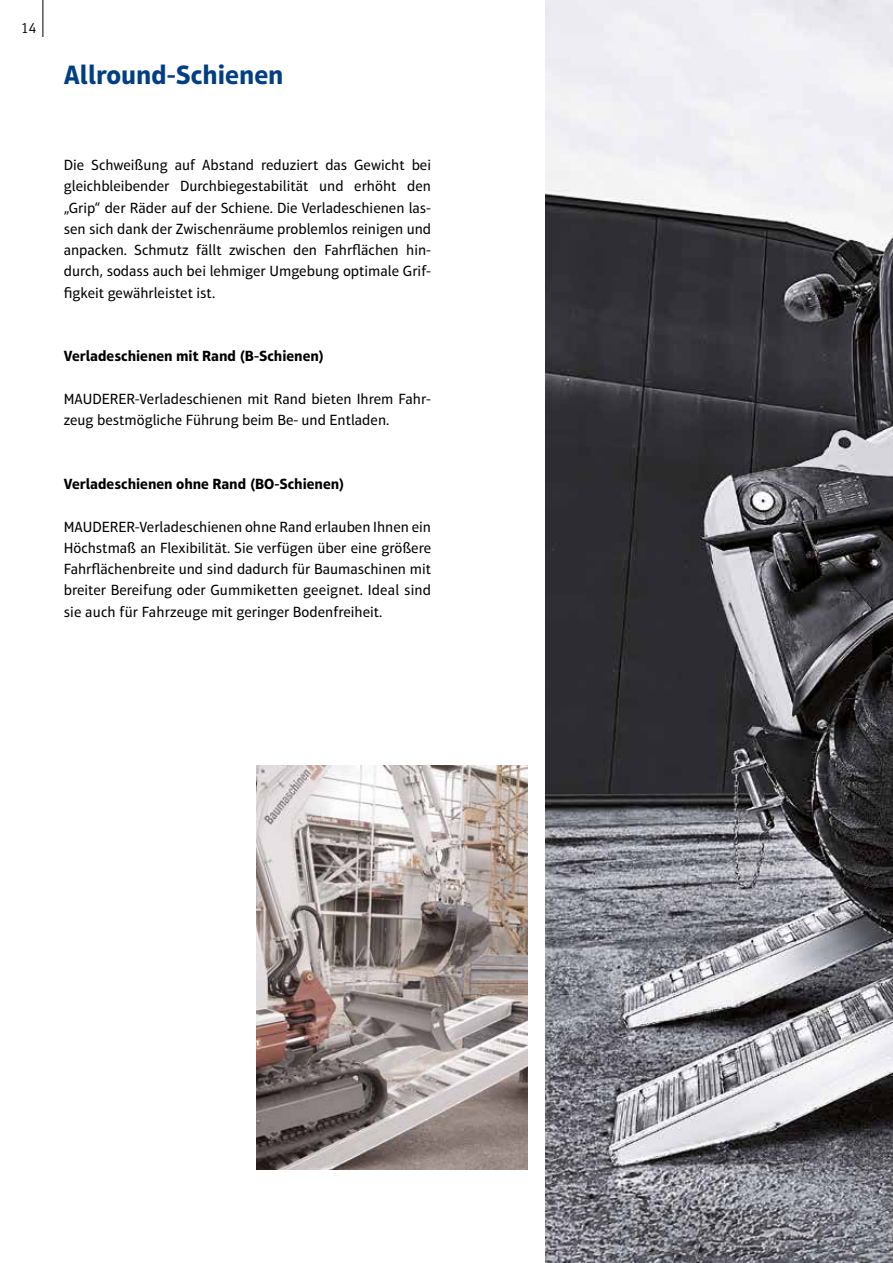
<style>
.page{position:relative;width:893px;height:1263px;background:#fff}
.page>*{position:absolute;margin:0;border:0;box-sizing:border-box;transform-origin:0 0}
.t1{font:700 27px "Aptifer Sans LT Pro";color:#023e84}
.t2{font:15px/21.3px "Aptifer Sans LT Pro";color:#000;text-align:justify}
.t3{font:700 15px "Aptifer Sans LT Pro";color:#000}
.t4{font:300 15px "Aptifer Sans LT Pro";color:#000}
</style>
<div class="page">
<hr style="left:43px;top:0;width:1px;height:37px;background:#000">
<img style="left:545px;top:0;width:348px;height:1263px">
<img style="left:256px;top:765px;width:271px;height:404px">
<p class="t4" style="left:21px;top:19px;width:17px">14</p>
<h1 class="t1" style="left:64px;top:59px;width:221px">Allround-Schienen</h1>
<p class="t2" style="left:64px;top:154px;width:369px">Die Schweißung auf Abstand reduziert das Gewicht bei gleichbleibender Durchbiegestabilität und erhöht den „Grip“ der Räder auf der Schiene. Die Verladeschienen las&shy;sen sich dank der Zwischenräume problemlos reinigen und anpacken. Schmutz fällt zwischen den Fahrflächen hin&shy;durch, sodass auch bei lehmiger Umgebung optimale Grif&shy;figkeit gewährleistet ist.</p>
<p class="t3" style="left:64px;top:347px;width:262px">Verladeschienen mit Rand (B-Schienen)</p>
<p class="t2" style="left:64px;top:388px;width:369px">MAUDERER-Verladeschienen mit Rand bieten Ihrem Fahr&shy;zeug bestmögliche Führung beim Be- und Entladen.</p>
<p class="t3" style="left:64px;top:475px;width:283px">Verladeschienen ohne Rand (BO-Schienen)</p>
<p class="t2" style="left:64px;top:516px;width:369px">MAUDERER-Verladeschienen ohne Rand erlauben Ihnen ein Höchstmaß an Flexibilität. Sie verfügen über eine größere Fahrflächenbreite und sind dadurch für Baumaschinen mit breiter Bereifung oder Gummiketten geeignet. Ideal sind sie auch für Fahrzeuge mit geringer Bodenfreiheit.</p>
</div>
